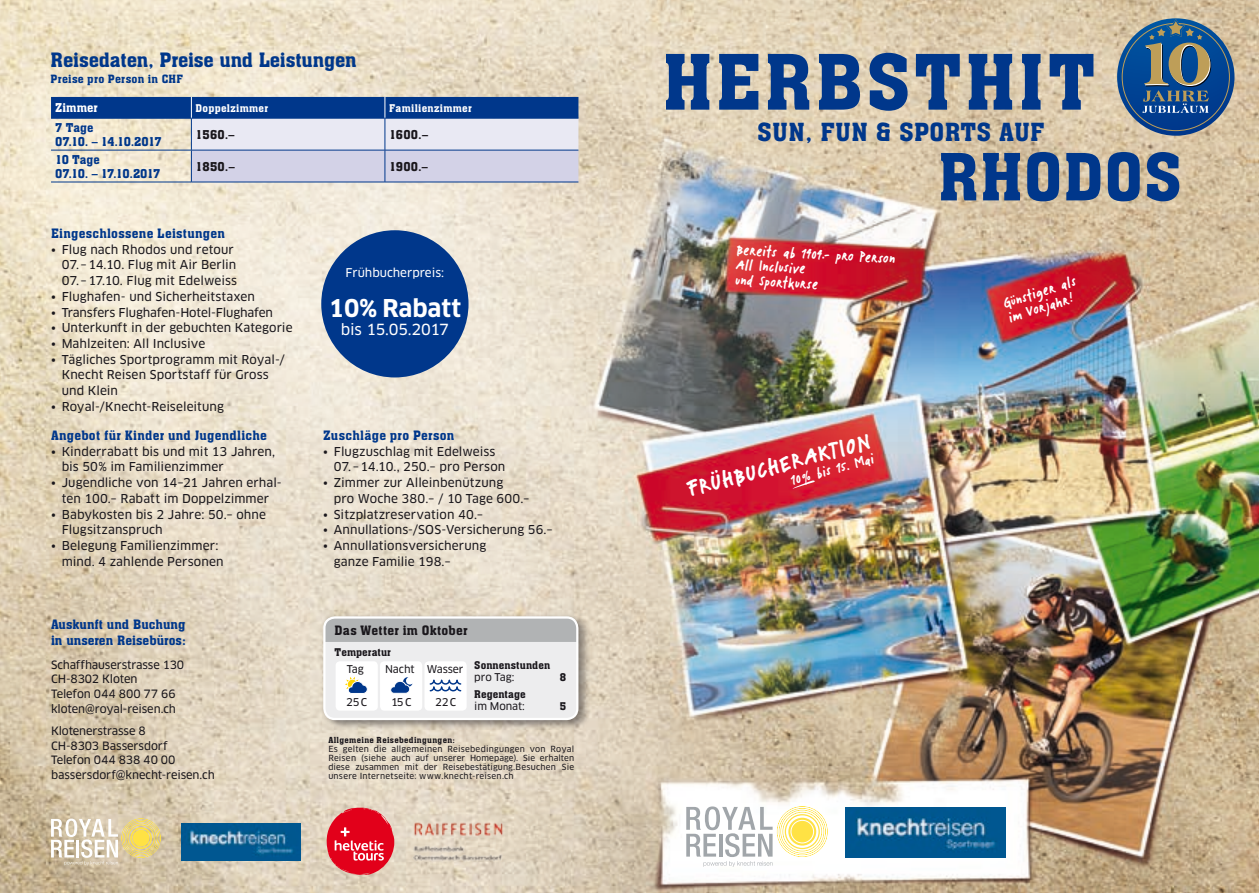
<style>
.page{position:relative;width:1259px;height:893px;background:#fff}
.page>*{position:absolute;margin:0;border:0;box-sizing:border-box;transform-origin:0 0}
.t1{font:75px "Aachen BT";letter-spacing:.035em;color:#00378b}
.t2{font:63.9px "Aachen BT";letter-spacing:.01em;color:#00378b}
.t3{font:39.15px "EPA Handschrift Bold";color:#fff}
.t4{font:24.6px "Aachen BT";letter-spacing:.01em;color:#00378b}
.t5{font:24px "EPA Handschrift Bold";color:#fff}
.t6{font:700 24px "Clan OT";color:#fff}
.t7{font:19.5px "Aachen BT";letter-spacing:-.01em;color:#00378b}
.t8{font:15px "Clan OT News";letter-spacing:-.02em;color:#fff}
.t9{font:12.75px "Aachen BT";letter-spacing:.02em;color:#00378b}
.t10{font:12.75px/15.8px "Aachen BT";color:#00378b}
.t11{font:12.75px "Aachen BT";letter-spacing:.02em;color:#1a171c}
.t12{font:12px/15.8px "Clan OT News";letter-spacing:.005em;color:#1a171c}
.t13{font:12px "Clan OT News";letter-spacing:-.015em;color:#1a171c}
.t14{font:12px "Aachen BT";letter-spacing:.02em;color:#1a171c}
.t15{font:12px/13.5px "Aachen BT";letter-spacing:-.065em;color:#00378b}
.t16{font:12px/13.5px "Aachen BT";letter-spacing:-.03em;color:#00378b}
.t17{font:12px "Aachen BT";letter-spacing:.005em;color:#fff}
.t18{font:11.85px "Clan OT News";color:#fff}
.t19{font:11.25px/14.5px "Clan OT News";letter-spacing:-.01em;color:#1a171c}
.t20{font:11.25px "Aachen BT";letter-spacing:.025em;color:#00378b}
.t21{font:10.5px "Aachen BT";letter-spacing:.005em;color:#1a171c}
.t22{font:10.5px "Clan OT News";letter-spacing:-.01em;color:#1a171c}
.t23{font:10.5px "Aachen BT";letter-spacing:.03em;color:#fff}
.t24{font:8.25px/9px "Clan OT News";letter-spacing:.03em;color:#1a171c;text-align:justify}
.t25{font:8.25px "Aachen BT";letter-spacing:.04em;color:#1a171c}
.s1{font-family:"Clan OT News"}
</style>
<div class="page">
<img style="left:0;top:0;width:1259px;height:893px">
<svg style="left:792px;top:480px;width:23px;height:9px"></svg>
<img style="left:411px;top:815px;width:95px;height:52px">
<svg style="left:51px;top:818px;width:110px;height:47px"></svg>
<img style="left:182px;top:823px;width:119px;height:38px">
<img style="left:846px;top:807px;width:159px;height:51px">
<svg style="left:327px;top:808px;width:67px;height:67px"></svg>
<div style="left:325px;top:614px;width:265px;height:115px;background:#1a171c;opacity:.4"></div>
<div style="left:319px;top:612px;width:263px;height:113px;background:#1a171c;opacity:.21"></div>
<div style="left:324px;top:617px;width:253px;height:103px;background:#ededee;border-radius:11px"></div>
<div style="left:324px;top:618px;width:253px;height:24px;background:#b1b3b4"></div>
<div style="left:323px;top:616px;width:255px;height:104px;border:2px solid #fff;border-radius:11px"></div>
<div style="left:336px;top:661px;width:42px;height:50px;background:#fff;border-radius:4px"></div>
<div style="left:380px;top:661px;width:42px;height:50px;background:#fff;border-radius:4px"></div>
<div style="left:424px;top:661px;width:42px;height:50px;background:#fff;border-radius:4px"></div>
<svg style="left:345px;top:677px;width:23px;height:17px"></svg>
<svg style="left:390px;top:677px;width:22px;height:17px"></svg>
<svg style="left:429px;top:679px;width:33px;height:13px"></svg>
<svg style="left:686px;top:806px;width:141px;height:61px"></svg>
<svg style="left:51px;top:97px;width:527px;height:85px"></svg>
<hr style="left:51px;top:118px;width:140px;height:1px;background:#00378b">
<hr style="left:191px;top:118px;width:1px;height:32px;background:#00378b">
<hr style="left:191px;top:118px;width:194px;height:1px;background:#00378b">
<hr style="left:385px;top:118px;width:1px;height:32px;background:#00378b">
<hr style="left:385px;top:118px;width:193px;height:1px;background:#00378b">
<hr style="left:51px;top:150px;width:140px;height:1px;background:#00378b">
<hr style="left:51px;top:182px;width:140px;height:1px;background:#00378b">
<hr style="left:191px;top:150px;width:1px;height:32px;background:#00378b">
<hr style="left:191px;top:150px;width:194px;height:1px;background:#00378b">
<hr style="left:191px;top:182px;width:194px;height:1px;background:#00378b">
<hr style="left:385px;top:150px;width:1px;height:32px;background:#00378b">
<hr style="left:385px;top:150px;width:193px;height:1px;background:#00378b">
<hr style="left:385px;top:182px;width:193px;height:1px;background:#00378b">
<div style="left:321px;top:230px;width:147px;height:147px;background:#00378b;border-radius:50%"></div>
<svg style="left:1117px;top:18px;width:117px;height:118px"></svg>
<svg style="left:1142px;top:19px;width:69px;height:94px"></svg>
<h3 class="t7" style="left:50px;top:47px;width:308px">Reisedaten, Preise und Leistungen</h3>
<p class="t20" style="left:50px;top:71px;width:134px">Preise pro Person in CHF</p>
<p class="t17" style="left:55px;top:100px;width:44px">Zimmer</p>
<p class="t23" style="left:196px;top:101px;width:74px">Doppelzimmer</p>
<p class="t23" style="left:389px;top:101px;width:84px">Familienzimmer</p>
<p class="t16" style="left:55px;top:121px;width:108px">7 Tage<br>07.10. – 14.10.2017</p>
<p class="t14" style="left:196px;top:127px;width:40px">1560.–</p>
<p class="t14" style="left:389px;top:127px;width:40px">1600.–</p>
<p class="t15" style="left:55px;top:153px;width:107px">10 Tage<br>07.10. – 17.10.2017</p>
<p class="t14" style="left:196px;top:159px;width:41px">1850.–</p>
<p class="t14" style="left:389px;top:159px;width:40px">1900.–</p>
<p class="t9" style="left:51px;top:225px;width:175px">Eingeschlossene Leistungen</p>
<p class="t12" style="left:62px;top:241px;width:177px;text-indent:-11px">• Flug nach Rhodos und retour<br>07.–14.10. Flug mit Air Berlin<br>07.–17.10. Flug mit Edelweiss</p>
<p class="t12" style="left:51px;top:289px;width:205px">• Flughafen- und Sicherheitstaxen</p>
<p class="t13" style="left:51px;top:305px;width:223px">• Transfers Flughafen-Hotel-Flughafen</p>
<p class="t12" style="left:51px;top:320px;width:243px">• Unterkunft in der gebuchten Kategorie</p>
<p class="t12" style="left:51px;top:336px;width:156px">• Mahlzeiten: All Inclusive</p>
<p class="t12" style="left:62px;top:351px;width:225px;text-indent:-11px">• Tägliches Sportprogramm mit Royal-/<br>Knecht Reisen Sportstaff für Gross und Klein</p>
<p class="t12" style="left:51px;top:399px;width:174px">• Royal-/Knecht-Reiseleitung</p>
<p class="t9" style="left:51px;top:427px;width:217px">Angebot für Kinder und Jugendliche</p>
<p class="t12" style="left:62px;top:443px;width:215px;text-indent:-11px">• Kinderrabatt bis und mit 13 Jahren, bis 50% im Familienzimmer</p>
<p class="t12" style="left:51px;top:475px;width:232px;text-align:center">• Jugendliche von 14–21 Jahren erhal&shy;ten 100.– Rabatt im Doppelzimmer</p>
<p class="t12" style="left:62px;top:506px;width:206px;text-indent:-11px">• Babykosten bis 2 Jahre: 50.– ohne<br>Flugsitzanspruch</p>
<p class="t12" style="left:62px;top:538px;width:163px;text-indent:-11px">• Belegung Familienzimmer: mind. 4 zahlende Personen</p>
<p class="t18" style="left:345px;top:265px;width:100px">Frühbucherpreis:</p>
<h3 class="t6" style="left:329px;top:294px;width:134px">10% Rabatt</h3>
<p class="t8" style="left:341px;top:320px;width:110px">bis 15.05.2017</p>
<p class="t9" style="left:323px;top:427px;width:133px">Zuschläge pro Person</p>
<p class="t12" style="left:334px;top:443px;width:173px;text-indent:-11px">• Flugzuschlag mit Edelweiss<br>07.–14.10., 250.– pro Person</p>
<p class="t12" style="left:334px;top:475px;width:197px;text-indent:-11px">• Zimmer zur Alleinbenützung<br>pro Woche 380.– / 10 Tage 600.–</p>
<p class="t12" style="left:323px;top:506px;width:161px">• Sitzplatzreservation 40.–</p>
<p class="t12" style="left:323px;top:522px;width:231px">• Annullations-/SOS-Versicherung 56.–</p>
<p class="t12" style="left:334px;top:538px;width:154px;text-indent:-11px">• Annullationsversicherung ganze Familie 198.–</p>
<p class="t10" style="left:51px;top:616px;width:136px">Auskunft und Buchung in unseren Reisebüros:</p>
<p class="t11" style="left:334px;top:622px;width:134px">Das Wetter im Oktober</p>
<p class="t21" style="left:334px;top:646px;width:58px">Temperatur</p>
<p class="t22" style="left:347px;top:663px;width:19px">Tag</p>
<p class="t22" style="left:346px;top:696px;width:23px">25 C</p>
<p class="t22" style="left:391px;top:696px;width:22px">15 C</p>
<p class="t22" style="left:435px;top:696px;width:23px">22 C</p>
<p class="t19" style="left:51px;top:657px;width:135px">Schaffhauserstrasse 130<br>CH-8302 Kloten<br>Telefon 044 800 77 66 kloten@royal-reisen.ch</p>
<p class="t19" style="left:51px;top:724px;width:165px">Klotenerstrasse 8<br>CH-8303 Bassersdorf<br>Telefon 044 838 40 00 bassersdorf@knecht-reisen.ch</p>
<p class="t21" style="left:385px;top:659px;width:166px"><span class="s1">Nacht Wasser</span> Sonnenstunden</p>
<p class="t22" style="left:474px;top:671px;width:42px">pro Tag:</p>
<p class="t21" style="left:560px;top:671px;width:8px">8</p>
<p class="t21" style="left:474px;top:687px;width:53px">Regentage</p>
<p class="t22" style="left:474px;top:699px;width:52px">im Monat:</p>
<p class="t21" style="left:560px;top:699px;width:8px">5</p>
<p class="t25" style="left:328px;top:735px;width:128px">Allgemeine Reisebedingungen:</p>
<p class="t24" style="left:328px;top:744px;width:247px">Es gelten die allgemeinen Reisebedingungen von Royal Reisen (siehe auch auf unserer Homepage). Sie erhalten diese zusammen mit der Reisebestätigung.Besuchen Sie unsere Internetseite: www.knecht-reisen.ch</p>
<h1 class="t1" style="left:662px;top:35px;width:435px">HERBSTHIT</h1>
<h3 class="t4" style="left:757px;top:117px;width:289px">SUN, FUN &amp; SPORTS AUF</h3>
<h2 class="t2" style="left:938px;top:137px;width:246px">RHODOS</h2>
<h3 class="t5" style="left:737px;top:232px;width:161px;rotate:3deg">Bereits ab 1404.– pro Person</h3>
<h3 class="t5" style="left:737px;top:247px;width:72px;rotate:3deg">All Inclusive</h3>
<h3 class="t5" style="left:736px;top:262px;width:86px;rotate:3deg">und Sportkurse</h3>
<h3 class="t5" style="left:998px;top:286px;width:78px;rotate:-18deg">Günstiger als</h3>
<h3 class="t5" style="left:1002px;top:301px;width:70px;rotate:-18deg">im Vorjahr!</h3>
<h3 class="t3" style="left:680px;top:461px;width:190px;rotate:-15deg">FRÜHBUCHERAKTION</h3>
<h3 class="t5" style="left:786px;top:463px;width:88px;rotate:-15deg">10% bis 15. Mai</h3>
</div>
